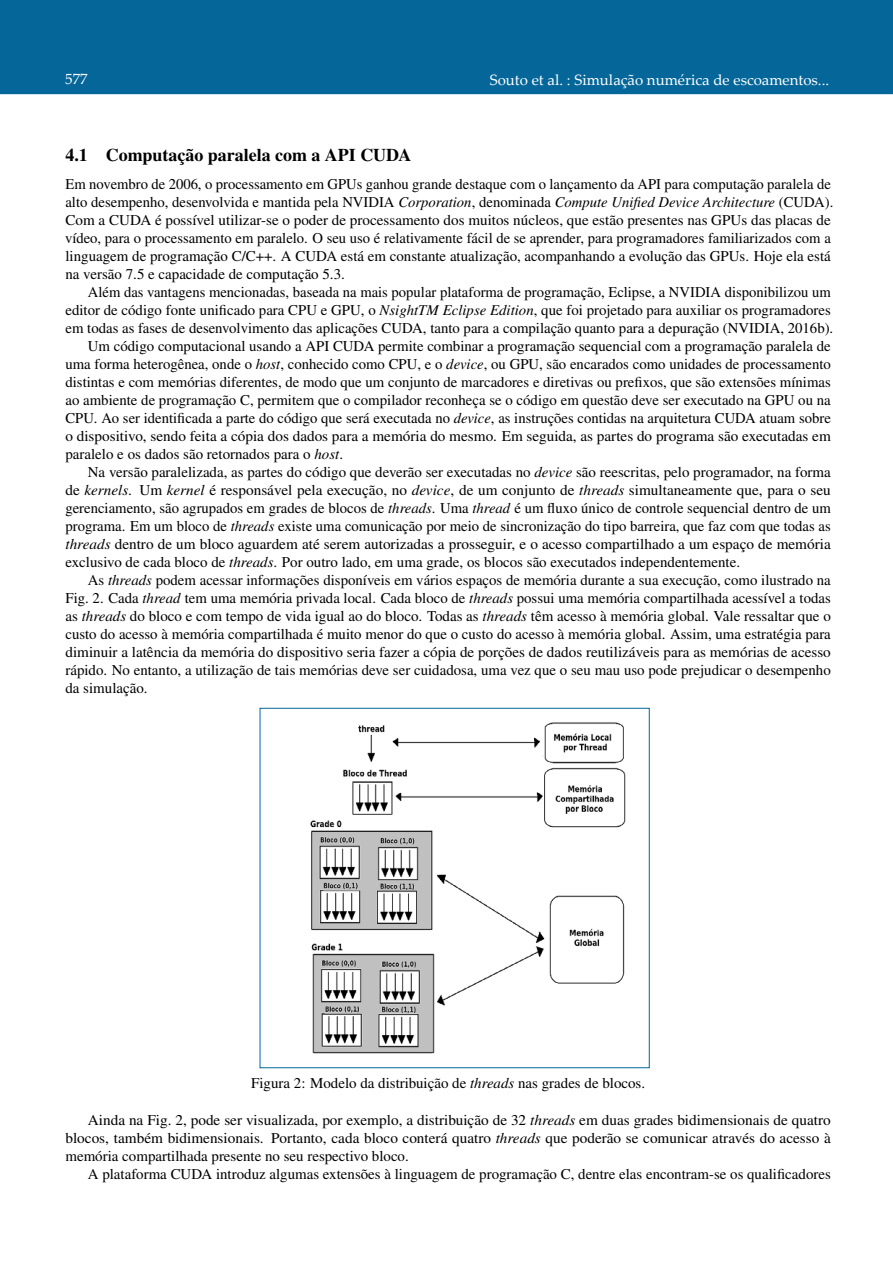
<style>
.page{position:relative;width:893px;height:1263px;background:#fff}
.page>*{position:absolute;margin:0;border:0;box-sizing:border-box;transform-origin:0 0}
.t1{font:500 18px "Nimbus Rom No 9 L";color:#000}
.t2{font:15px/18px "Nimbus Rom No 9 L";color:#000}
.t3{font:15px "Palatino Linotype";color:#fff}
.s1{font-style:italic}
</style>
<div class="page">
<div style="left:0;top:0;width:893px;height:94px;background:#056699"></div>
<img style="left:310px;top:722px;width:316px;height:332px">
<div style="left:260px;top:708px;width:390px;height:360px;border:1px solid #056699"></div>
<p class="t3" style="left:65px;top:68px;width:24px">577</p>
<p class="t3" style="left:490px;top:69px;width:341px">Souto et al. : Simulação numérica de escoamentos...</p>
<p class="t1" style="left:65px;top:143px;width:348px">4.1 Computação paralela com a API CUDA</p>
<p class="t2" style="left:65px;top:175px;width:770px">Em novembro de 2006, o processamento em GPUs ganhou grande destaque com o lançamento da API para computação paralela de alto desempenho, desenvolvida e mantida pela NVIDIA <span class="s1">Corporation</span>, denominada <span class="s1">Compute Unified Device Architecture</span> (CUDA).<br>Com a CUDA é possível utilizar-se o poder de processamento dos muitos núcleos, que estão presentes nas GPUs das placas de vídeo, para o processamento em paralelo. O seu uso é relativamente fácil de se aprender, para programadores familiarizados com a linguagem de programação C/C++. A CUDA está em constante atualização, acompanhando a evolução das GPUs. Hoje ela está na versão 7.5 e capacidade de computação 5.3.</p>
<p class="t2" style="left:88px;top:283px;width:744px">Além das vantagens mencionadas, baseada na mais popular plataforma de programação, Eclipse, a NVIDIA disponibilizou um</p>
<p class="t2" style="left:65px;top:301px;width:767px">editor de código fonte unificado para CPU e GPU, o <span class="s1">NsightTM Eclipse Edition</span>, que foi projetado para auxiliar os programadores</p>
<p class="t2" style="left:65px;top:319px;width:769px">em todas as fases de desenvolvimento das aplicações CUDA, tanto para a compilação quanto para a depuração (NVIDIA, 2016b).</p>
<p class="t2" style="left:88px;top:337px;width:744px">Um código computacional usando a API CUDA permite combinar a programação sequencial com a programação paralela de</p>
<p class="t2" style="left:65px;top:355px;width:767px">uma forma heterogênea, onde o <span class="s1">host</span>, conhecido como CPU, e o <span class="s1">device</span>, ou GPU, são encarados como unidades de processamento</p>
<p class="t2" style="left:65px;top:373px;width:767px">distintas e com memórias diferentes, de modo que um conjunto de marcadores e diretivas ou prefixos, que são extensões mínimas</p>
<p class="t2" style="left:65px;top:391px;width:767px">ao ambiente de programação C, permitem que o compilador reconheça se o código em questão deve ser executado na GPU ou na</p>
<p class="t2" style="left:65px;top:409px;width:767px">CPU. Ao ser identificada a parte do código que será executada no <span class="s1">device</span>, as instruções contidas na arquitetura CUDA atuam sobre</p>
<p class="t2" style="left:65px;top:427px;width:767px">o dispositivo, sendo feita a cópia dos dados para a memória do mesmo. Em seguida, as partes do programa são executadas em</p>
<p class="t2" style="left:65px;top:445px;width:279px">paralelo e os dados são retornados para o <span class="s1">host</span>.</p>
<p class="t2" style="left:88px;top:463px;width:744px">Na versão paralelizada, as partes do código que deverão ser executadas no <span class="s1">device</span> são reescritas, pelo programador, na forma</p>
<p class="t2" style="left:65px;top:481px;width:767px">de <span class="s1">kernels</span>. Um <span class="s1">kernel</span> é responsável pela execução, no <span class="s1">device</span>, de um conjunto de <span class="s1">threads</span> simultaneamente que, para o seu</p>
<p class="t2" style="left:65px;top:499px;width:767px">gerenciamento, são agrupados em grades de blocos de <span class="s1">threads</span>. Uma <span class="s1">thread</span> é um fluxo único de controle sequencial dentro de um</p>
<p class="t2" style="left:65px;top:517px;width:767px">programa. Em um bloco de <span class="s1">threads</span> existe uma comunicação por meio de sincronização do tipo barreira, que faz com que todas as</p>
<p class="t2" style="left:65px;top:535px;width:767px"><span class="s1">threads</span> dentro de um bloco aguardem até serem autorizadas a prosseguir, e o acesso compartilhado a um espaço de memória</p>
<p class="t2" style="left:65px;top:553px;width:676px">exclusivo de cada bloco de <span class="s1">threads</span>. Por outro lado, em uma grade, os blocos são executados independentemente.</p>
<p class="t2" style="left:88px;top:571px;width:744px">As <span class="s1">threads</span> podem acessar informações disponíveis em vários espaços de memória durante a sua execução, como ilustrado na</p>
<p class="t2" style="left:65px;top:589px;width:767px">Fig. 2. Cada <span class="s1">thread</span> tem uma memória privada local. Cada bloco de <span class="s1">threads</span> possui uma memória compartilhada acessível a todas</p>
<p class="t2" style="left:65px;top:607px;width:767px">as <span class="s1">threads</span> do bloco e com tempo de vida igual ao do bloco. Todas as <span class="s1">threads</span> têm acesso à memória global. Vale ressaltar que o</p>
<p class="t2" style="left:65px;top:625px;width:767px">custo do acesso à memória compartilhada é muito menor do que o custo do acesso à memória global. Assim, uma estratégia para</p>
<p class="t2" style="left:65px;top:643px;width:767px">diminuir a latência da memória do dispositivo seria fazer a cópia de porções de dados reutilizáveis para as memórias de acesso</p>
<p class="t2" style="left:65px;top:661px;width:767px">rápido. No entanto, a utilização de tais memórias deve ser cuidadosa, uma vez que o seu mau uso pode prejudicar o desempenho</p>
<p class="t2" style="left:65px;top:679px;width:84px">da simulação.</p>
<p class="t2" style="left:251px;top:1074px;width:395px">Figura 2: Modelo da distribuição de <span class="s1">threads</span> nas grades de blocos.</p>
<p class="t2" style="left:65px;top:1111px;width:767px;text-align:justify;text-indent:22px">Ainda na Fig. 2, pode ser visualizada, por exemplo, a distribuição de 32 <span class="s1">threads</span> em duas grades bidimensionais de quatro blocos, também bidimensionais. Portanto, cada bloco conterá quatro <span class="s1">threads</span> que poderão se comunicar através do acesso à memória compartilhada presente no seu respectivo bloco.</p>
<p class="t2" style="left:88px;top:1165px;width:744px">A plataforma CUDA introduz algumas extensões à linguagem de programação C, dentre elas encontram-se os qualificadores</p>
</div>
